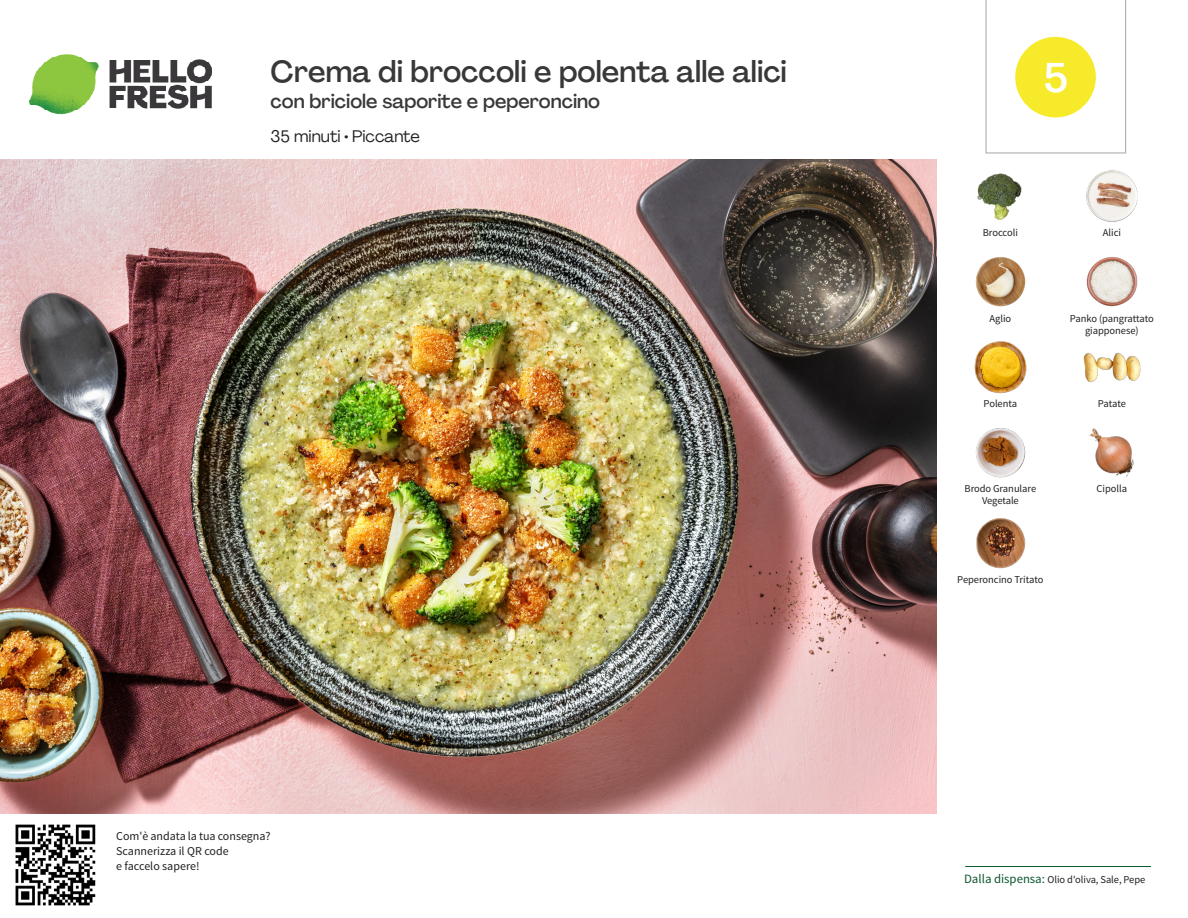
<style>
.page{position:relative;width:1188px;height:918px;background:#fff}
.page>*{position:absolute;margin:0;border:0;box-sizing:border-box;transform-origin:0 0}
._24_Recipe_Nr_Bag{font:500 40.5px "Agrandir";color:#fff}
._15_Titel_UK{font:500 30px "Agrandir";color:#383839}
._15_Titel_UK-2{font:500 19.5px "Agrandir";color:#383839}
._02_Box_Type{font:16.5px "Agrandir";color:#231f20}
._06_Before_Start{font:12px/15px "Source Sans Pro";color:#231f20}
._18_FRONT_ingredient{font:10.5px/12px "Source Sans Pro";letter-spacing:-.005em;color:#231f20;text-align:center}
.t1{font:10.5px "Source Sans Variable";letter-spacing:-.005em;color:#231f20}
.s1{font-family:"Source Sans Pro";font-size:12.75px;color:#0e572c}
</style>
<div class="page">
<img style="left:30px;top:54px;width:181px;height:61px">
<hr style="left:965px;top:866px;width:186px;height:1px;background:#0e572c">
<img style="left:0;top:159px;width:936px;height:655px">
<img style="left:1086px;top:171px;width:51px;height:51px">
<img style="left:977px;top:173px;width:45px;height:47px">
<img style="left:1086px;top:256px;width:52px;height:51px">
<img style="left:975px;top:257px;width:51px;height:50px">
<img style="left:1083px;top:352px;width:58px;height:31px">
<img style="left:974px;top:341px;width:53px;height:53px">
<img style="left:1089px;top:428px;width:45px;height:49px">
<img style="left:976px;top:428px;width:50px;height:50px">
<img style="left:976px;top:518px;width:50px;height:51px">
<img style="left:15px;top:824px;width:81px;height:82px">
<svg style="left:985px;top:0;width:141px;height:154px"></svg>
<p class="_15_Titel_UK" style="left:271px;top:53px;width:518px">Crema di broccoli e polenta alle alici</p>
<p class="_15_Titel_UK-2" style="left:271px;top:89px;width:331px">con briciole saporite e peperoncino</p>
<p class="_02_Box_Type" style="left:271px;top:126px;width:151px">35 minuti • Piccante</p>
<p class="_06_Before_Start" style="left:116px;top:829px;width:156px">Com'è andata la tua consegna?<br>Scannerizza il QR code<br>e faccelo sapere!</p>
<p class="_24_Recipe_Nr_Bag" style="left:1044px;top:53px;width:26px">5</p>
<p class="_18_FRONT_ingredient" style="left:983px;top:227px;width:37px">Broccoli</p>
<p class="_18_FRONT_ingredient" style="left:990px;top:312px;width:23px">Aglio</p>
<p class="_18_FRONT_ingredient" style="left:1103px;top:227px;width:20px">Alici</p>
<p class="_18_FRONT_ingredient" style="left:1070px;top:312px;width:86px">Panko (pangrattato giapponese)</p>
<p class="_18_FRONT_ingredient" style="left:984px;top:398px;width:35px">Polenta</p>
<p class="_18_FRONT_ingredient" style="left:1098px;top:398px;width:30px">Patate</p>
<p class="_18_FRONT_ingredient" style="left:965px;top:483px;width:73px">Brodo Granulare</p>
<p class="_18_FRONT_ingredient" style="left:1097px;top:483px;width:32px">Cipolla</p>
<p class="_18_FRONT_ingredient" style="left:982px;top:495px;width:38px">Vegetale</p>
<p class="_18_FRONT_ingredient" style="left:957px;top:574px;width:88px">Peperoncino Tritato</p>
<p class="t1" style="left:964px;top:873px;width:183px"><span class="s1">Dalla dispensa:</span> Olio d'oliva, Sale, Pepe</p>
</div>
